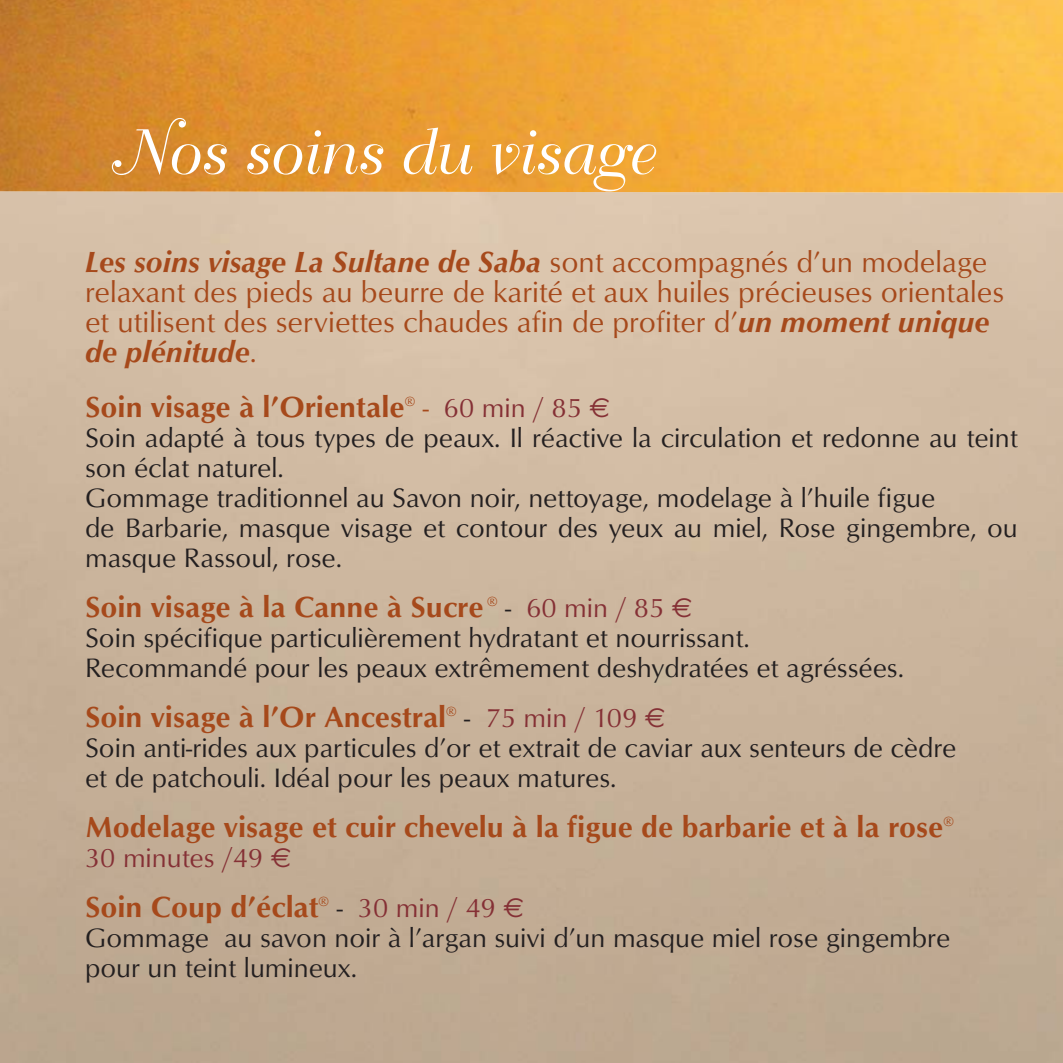
<style>
.page{position:relative;width:1063px;height:1063px;background:#fff}
.page>*{position:absolute;margin:0;border:0;box-sizing:border-box;transform-origin:0 0}
.t1{font:62.5px "Bellevue";color:#fff}
.t2{font:30px/30px "Opus";color:#a6491b}
.t3{font:700 30px "Opus";color:#a6491b}
.t4{font:27.5px/30px "Opus";color:#231f20}
.t5{font:27.5px "Opus";color:#853035}
.s1{font-weight:700;font-style:italic}
.s2{font-weight:400;font-size:27.5px}
.s3{font-weight:400;font-size:27.5px;color:#853035}
.s4{font-family:"Euro Sans";font-weight:400;font-size:27.5px;color:#853035}
.s5{font-weight:400;font-size:27.5px;color:#231f20}
.s6{font-family:"Euro Sans"}
</style>
<div class="page">
<img style="left:0;top:0;width:1063px;height:193px">
<h1 class="t1" style="left:106px;top:128px;width:545px">Nos soins du visage</h1>
<p class="t2" style="left:85px;top:249px;width:921px"><span class="s1">Les soins visage La Sultane de Saba</span> sont accompagnés d’un modelage relaxant des pieds au beurre de karité et aux huiles précieuses orientales et utilisent des serviettes chaudes afin de profiter d’<span class="s1">un moment unique de plénitude</span>.</p>
<p class="t3" style="left:85px;top:395px;width:527px">Soin visage à l’Orientale<sup>®</sup> <span class="s2">-</span> <span class="s3">60 min / 85</span> <span class="s4">€</span></p>
<p class="t4" style="left:85px;top:425px;width:934px">Soin adapté à tous types de peaux. Il réactive la circulation et redonne au teint son éclat naturel.<br>Gommage traditionnel au Savon noir, nettoyage, modelage à l’huile figue<br>de Barbarie, masque visage et contour des yeux au miel, Rose gingembre, ou masque Rassoul, rose.</p>
<p class="t3" style="left:85px;top:595px;width:609px">Soin visage à la Canne à Sucre <sup>®</sup> <span class="s5">-</span> <span class="s3">60 min / 85</span> <span class="s4">€</span></p>
<p class="t4" style="left:85px;top:625px;width:821px">Soin spécifique particulièrement hydratant et nourrissant.<br>Recommandé pour les peaux extrêmement deshydratées et agréssées.</p>
<p class="t3" style="left:85px;top:705px;width:582px">Soin visage à l’Or Ancestral<sup>®</sup> <span class="s5">-</span> <span class="s3">75 min / 109</span> <span class="s4">€</span></p>
<p class="t4" style="left:85px;top:735px;width:873px">Soin anti-rides aux particules d’or et extrait de caviar aux senteurs de cèdre et de patchouli. Idéal pour les peaux matures.</p>
<p class="t3" style="left:85px;top:815px;width:870px">Modelage visage et cuir chevelu à la figue de barbarie et à la rose<sup>®</sup></p>
<p class="t5" style="left:85px;top:847px;width:208px">30 minutes /49 <span class="s6">€</span></p>
<p class="t3" style="left:85px;top:895px;width:440px">Soin Coup d’éclat<sup>®</sup> <span class="s5">-</span> <span class="s3">30 min / 49</span> <span class="s4">€</span></p>
<p class="t4" style="left:85px;top:925px;width:867px">Gommage au savon noir à l’argan suivi d’un masque miel rose gingembre pour un teint lumineux.</p>
</div>
